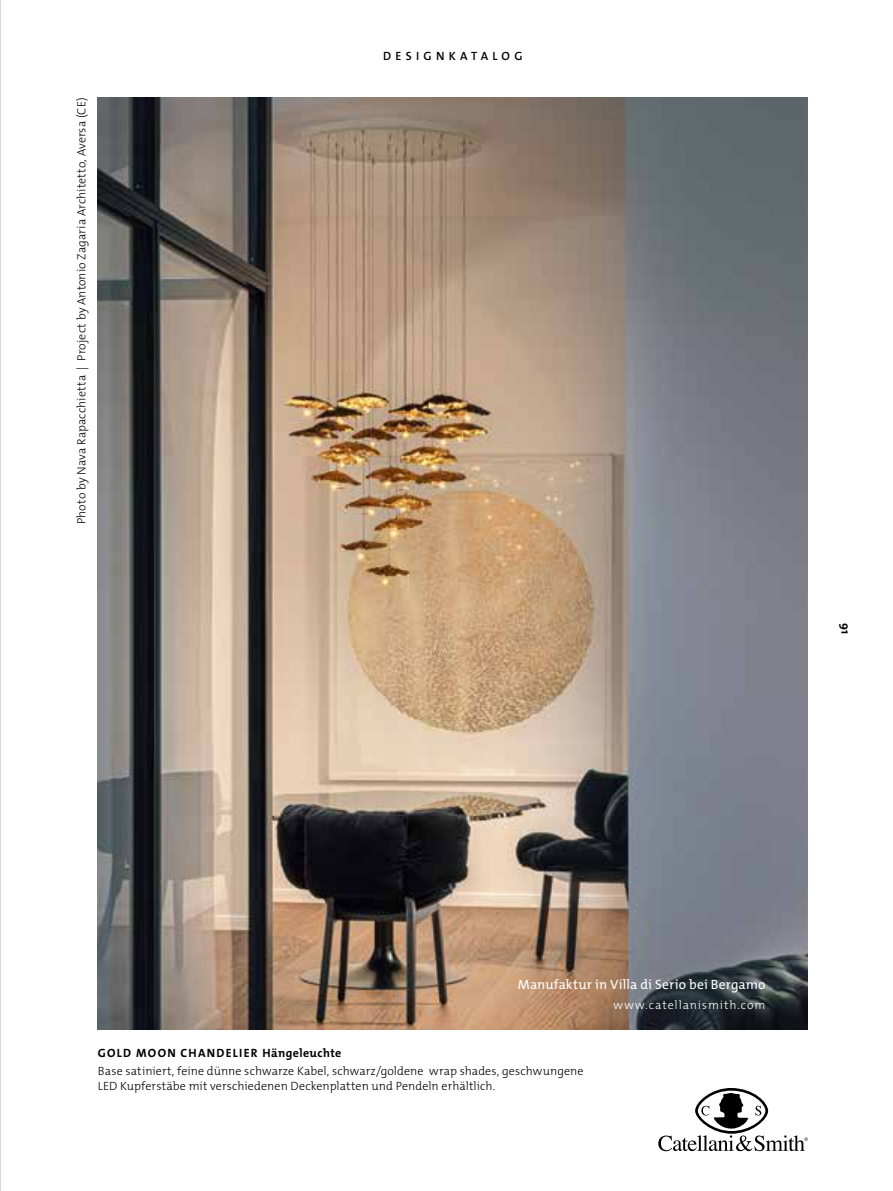
<style>
.page{position:relative;width:893px;height:1191px;background:#fff}
.page>*{position:absolute;margin:0;border:0;box-sizing:border-box;transform-origin:0 0}
.t1{font:13.5px "The Mix Os F";letter-spacing:.01em;color:#fff}
.t2{font:300 12px/15px "The Mix Os F";letter-spacing:.01em;color:#000}
.t3{font:700 12px "The Mix Os F";letter-spacing:.1em;color:#000}
.t4{font:300 12px "The Mix Os F";letter-spacing:.075em;color:#fff}
.t5{font:600 12px "The Mix Os F";letter-spacing:.36em;color:#000}
</style>
<div class="page">
<img style="left:98px;top:98px;width:710px;height:931px">
<svg style="left:658px;top:1088px;width:150px;height:63px"></svg>
<hr style="left:0;top:0;width:1px;height:1191px;background:#b1b2b3">
<p class="t2" style="left:74px;top:524px;width:427px;rotate:-90deg">Photo by Nava Rapacchietta | Project by Antonio Zagaria Architetto, Aversa (CE)</p>
<p class="t5" style="left:383px;top:48px;width:141px">DESIGNKATALOG</p>
<p class="t3" style="left:853px;top:623px;width:13px;rotate:90deg">91</p>
<p class="t1" style="left:518px;top:976px;width:249px">Manufaktur in Villa di Serio bei Bergamo</p>
<p class="t4" style="left:613px;top:997px;width:153px">www.catellanismith.com</p>
<p class="t3" style="left:98px;top:1044px;width:245px">GOLD MOON CHANDELIER Hängeleuchte</p>
<p class="t2" style="left:98px;top:1064px;width:487px">Base satiniert, feine dünne schwarze Kabel, schwarz/goldene wrap shades, geschwungene<br>LED Kupferstäbe mit verschiedenen Deckenplatten und Pendeln erhältlich.</p>
</div>
